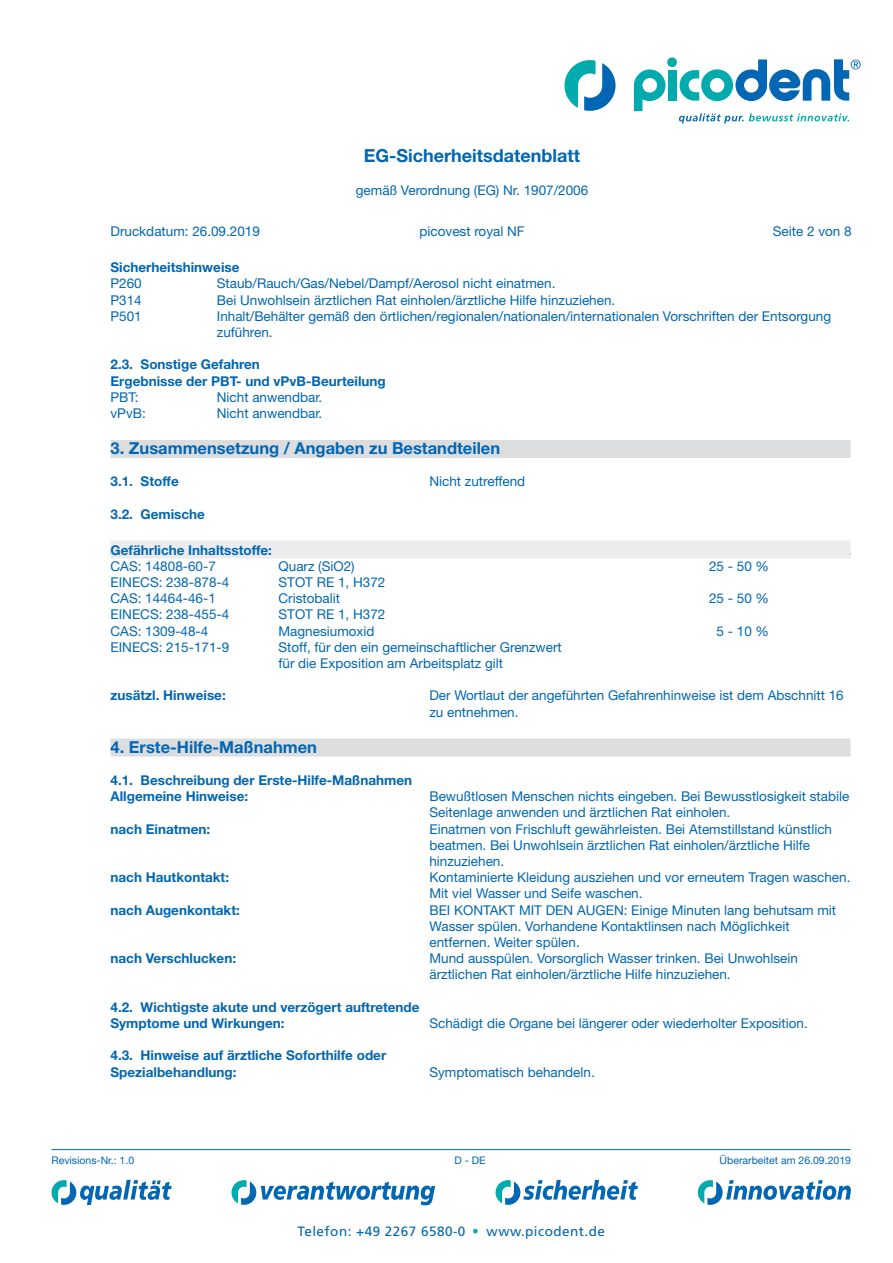
<style>
.page{position:relative;width:893px;height:1263px;background:#fff}
.page>*{position:absolute;margin:0;border:0;box-sizing:border-box;transform-origin:0 0}
.t1{font:39px "Frutiger LT Std";color:#00aaad}
.t2{font:700 18px "Helvetica Neue LT Std";color:#0166b3}
.t3{font:700 16.5px "Helvetica Neue LT Std";color:#0166b3}
.t4{font:13.5px/16.2px "Helvetica Neue LT Std";color:#0166b3}
.t5{font:700 13.5px/16.2px "Helvetica Neue LT Std";color:#0166b3}
.t6{font:13.5px "Frutiger LT Std";letter-spacing:.035em;color:#0166b3}
.t7{font:10.5px "Helvetica Neue LT Std";color:#0166b3}
</style>
<div class="page">
<svg style="left:52px;top:1180px;width:120px;height:25px"></svg>
<svg style="left:496px;top:1180px;width:142px;height:25px"></svg>
<svg style="left:698px;top:1180px;width:153px;height:25px"></svg>
<svg style="left:231px;top:1180px;width:204px;height:25px"></svg>
<svg style="left:634px;top:69px;width:32px;height:42px"></svg>
<div style="left:668px;top:70px;width:9px;height:31px;background:#00aaad"></div>
<div style="left:667px;top:57px;width:10px;height:10px;background:#00aaad;border-radius:50%"></div>
<svg style="left:564px;top:60px;width:51px;height:51px"></svg>
<svg style="left:679px;top:113px;width:170px;height:11px"></svg>
<svg style="left:680px;top:59px;width:181px;height:42px"></svg>
<hr style="left:52px;top:1149px;width:798px;height:1px;background:#0166b3">
<div style="left:111px;top:440px;width:739px;height:18px;background:#dcdddf"></div>
<div style="left:111px;top:540px;width:739px;height:18px;background:#ececee"></div>
<div style="left:111px;top:738px;width:739px;height:18px;background:#dcdddf"></div>
<h2 class="t2" style="left:364px;top:144px;width:218px">EG-Sicherheitsdatenblatt</h2>
<p class="t4" style="left:356px;top:182px;width:234px">gemäß Verordnung (EG) Nr. 1907/2006</p>
<p class="t4" style="left:111px;top:223px;width:151px">Druckdatum: 26.09.2019</p>
<p class="t4" style="left:420px;top:223px;width:107px">picovest royal NF</p>
<p class="t4" style="left:773px;top:223px;width:80px">Seite 2 von 8</p>
<p class="t5" style="left:111px;top:259px;width:130px">Sicherheitshinweise</p>
<p class="t4" style="left:111px;top:275px;width:33px">P260</p>
<p class="t4" style="left:217px;top:275px;width:340px">Staub/Rauch/Gas/Nebel/Dampf/Aerosol nicht einatmen.</p>
<p class="t4" style="left:111px;top:292px;width:33px">P314</p>
<p class="t4" style="left:217px;top:292px;width:400px">Bei Unwohlsein ärztlichen Rat einholen/ärztliche Hilfe hinzuziehen.</p>
<p class="t4" style="left:111px;top:308px;width:33px">P501</p>
<p class="t4" style="left:217px;top:308px;width:616px">Inhalt/Behälter gemäß den örtlichen/regionalen/nationalen/internationalen Vorschriften der Entsorgung zuführen.</p>
<p class="t5" style="left:111px;top:356px;width:277px">2.3. Sonstige Gefahren<br>Ergebnisse der PBT- und vPvB-Beurteilung</p>
<p class="t4" style="left:111px;top:389px;width:29px">PBT:</p>
<p class="t4" style="left:217px;top:389px;width:107px">Nicht anwendbar.</p>
<p class="t4" style="left:111px;top:405px;width:37px">vPvB:</p>
<p class="t4" style="left:217px;top:405px;width:107px">Nicht anwendbar.</p>
<p class="t3" style="left:111px;top:438px;width:391px">3. Zusammensetzung / Angaben zu Bestandteilen</p>
<p class="t5" style="left:111px;top:473px;width:70px">3.1. Stoffe</p>
<p class="t4" style="left:429px;top:473px;width:97px">Nicht zutreffend</p>
<p class="t5" style="left:111px;top:506px;width:96px">3.2. Gemische</p>
<p class="t5" style="left:111px;top:541px;width:163px">Gefährliche Inhaltsstoffe:</p>
<p class="t4" style="left:111px;top:558px;width:107px">CAS: 14808-60-7</p>
<p class="t4" style="left:279px;top:558px;width:78px">Quarz (SiO2)</p>
<p class="t4" style="left:709px;top:558px;width:62px">25 - 50 %</p>
<p class="t4" style="left:111px;top:574px;width:120px">EINECS: 238-878-4</p>
<p class="t4" style="left:279px;top:574px;width:108px">STOT RE 1, H372</p>
<p class="t4" style="left:111px;top:590px;width:107px">CAS: 14464-46-1</p>
<p class="t4" style="left:279px;top:590px;width:63px">Cristobalit</p>
<p class="t4" style="left:709px;top:590px;width:62px">25 - 50 %</p>
<p class="t4" style="left:111px;top:606px;width:120px">EINECS: 238-455-4</p>
<p class="t4" style="left:279px;top:606px;width:108px">STOT RE 1, H372</p>
<p class="t4" style="left:111px;top:622px;width:99px">CAS: 1309-48-4</p>
<p class="t4" style="left:279px;top:622px;width:98px">Magnesiumoxid</p>
<p class="t4" style="left:717px;top:622px;width:54px">5 - 10 %</p>
<p class="t4" style="left:111px;top:639px;width:120px">EINECS: 215-171-9</p>
<p class="t4" style="left:279px;top:639px;width:285px">Stoff, für den ein gemeinschaftlicher Grenzwert für die Exposition am Arbeitsplatz gilt</p>
<p class="t5" style="left:111px;top:687px;width:117px">zusätzl. Hinweise:</p>
<p class="t4" style="left:429px;top:687px;width:416px">Der Wortlaut der angeführten Gefahrenhinweise ist dem Abschnitt 16 zu entnehmen.</p>
<p class="t3" style="left:111px;top:736px;width:208px">4. Erste-Hilfe-Maßnahmen</p>
<p class="t5" style="left:111px;top:772px;width:303px">4.1. Beschreibung der Erste-Hilfe-Maßnahmen<br>Allgemeine Hinweise:</p>
<p class="t4" style="left:429px;top:788px;width:421px">Bewußtlosen Menschen nichts eingeben. Bei Bewusstlosigkeit stabile<br>Seitenlage anwenden und ärztlichen Rat einholen.</p>
<p class="t5" style="left:111px;top:820px;width:101px">nach Einatmen:</p>
<p class="t4" style="left:429px;top:820px;width:404px">Einatmen von Frischluft gewährleisten. Bei Atemstillstand künstlich beatmen. Bei Unwohlsein ärztlichen Rat einholen/ärztliche Hilfe hinzuziehen.</p>
<p class="t5" style="left:111px;top:869px;width:120px">nach Hautkontakt:</p>
<p class="t4" style="left:429px;top:869px;width:422px">Kontaminierte Kleidung ausziehen und vor erneutem Tragen waschen.<br>Mit viel Wasser und Seife waschen.</p>
<p class="t5" style="left:111px;top:901px;width:131px">nach Augenkontakt:</p>
<p class="t4" style="left:429px;top:901px;width:408px">BEI KONTAKT MIT DEN AUGEN: Einige Minuten lang behutsam mit<br>Wasser spülen. Vorhandene Kontaktlinsen nach Möglichkeit entfernen. Weiter spülen.</p>
<p class="t5" style="left:111px;top:950px;width:127px">nach Verschlucken:</p>
<p class="t4" style="left:429px;top:950px;width:370px">Mund ausspülen. Vorsorglich Wasser trinken. Bei Unwohlsein ärztlichen Rat einholen/ärztliche Hilfe hinzuziehen.</p>
<p class="t5" style="left:111px;top:998px;width:311px">4.2. Wichtigste akute und verzögert auftretende<br>Symptome und Wirkungen:</p>
<p class="t4" style="left:429px;top:1015px;width:380px">Schädigt die Organe bei längerer oder wiederholter Exposition.</p>
<p class="t5" style="left:111px;top:1047px;width:277px">4.3. Hinweise auf ärztliche Soforthilfe oder<br>Spezialbehandlung:</p>
<p class="t4" style="left:429px;top:1063px;width:167px">Symptomatisch behandeln.</p>
<p class="t7" style="left:52px;top:1154px;width:84px">Revisions-Nr.: 1.0</p>
<p class="t7" style="left:454px;top:1154px;width:33px">D - DE</p>
<p class="t7" style="left:720px;top:1154px;width:133px">Überarbeitet am 26.09.2019</p>
<p class="t6" style="left:297px;top:1223px;width:170px">Telefon: +49 2267 6580-0</p>
<h1 class="t1" style="left:470px;top:1206px;width:12px">·</h1>
<p class="t6" style="left:487px;top:1223px;width:120px">www.picodent.de</p>
</div>
